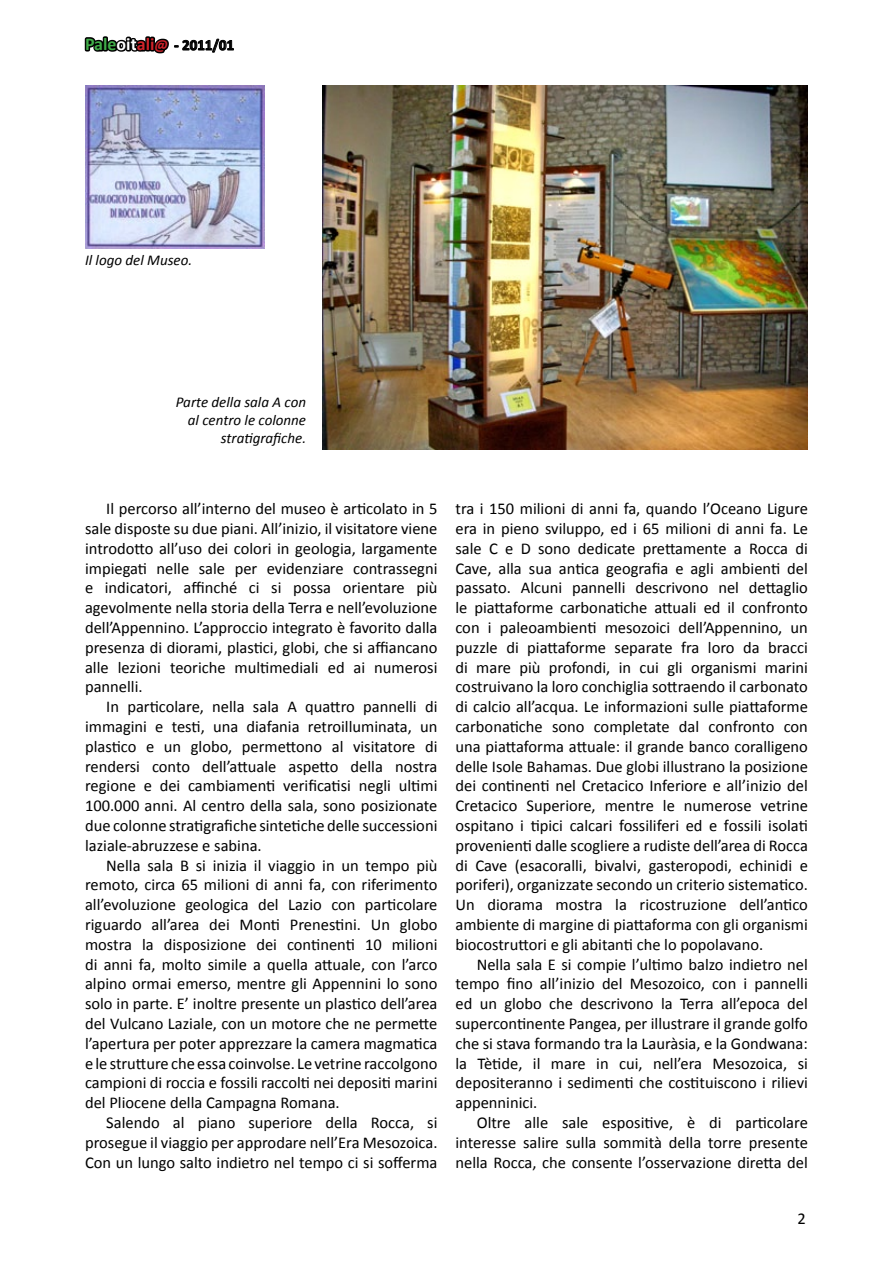
<style>
.page{position:relative;width:893px;height:1263px;background:#fff}
.page>*{position:absolute;margin:0;border:0;box-sizing:border-box;transform-origin:0 0}
.t1{font:16.5px/19.8px "Calibri";color:#000;text-align:justify}
.t2{font:italic 15px/18px "Calibri";color:#000;text-align:right}
.t3{font:700 15px "Calibri";color:#000}
.s1{font-size:18px;color:#41ad49}
.s2{font-size:18px;color:#fff}
.s3{font-size:18px;color:#d2232a}
.s4{font-style:italic;color:#d2232a}
</style>
<div class="page">
<svg style="left:84px;top:36px;width:150px;height:18px"></svg>
<img style="left:85px;top:85px;width:179px;height:163px">
<img style="left:322px;top:85px;width:486px;height:365px">
<p class="t3" style="left:85px;top:35px;width:151px"><span class="s1">Pale</span><span class="s2">oit</span><span class="s3">ali</span><span class="s4">@</span> - 2011/01</p>
<p class="t2" style="left:85px;top:250px;width:109px">Il logo del Museo.</p>
<p class="t2" style="left:176px;top:392px;width:132px">Parte della sala A con al centro le colonne stratigrafiche.</p>
<p class="t1" style="left:85px;top:499px;width:354px;text-indent:21px">Il percorso all’interno del museo è articolato in 5 sale disposte su due piani. All’inizio, il visitatore viene introdotto all’uso dei colori in geologia, largamente impiegati nelle sale per evidenziare contrassegni e indicatori, affinché ci si possa orientare più agevolmente nella storia della Terra e nell’evoluzione dell’Appennino. L’approccio integrato è favorito dalla presenza di diorami, plastici, globi, che si affiancano alle lezioni teoriche multimediali ed ai numerosi pannelli.</p>
<p class="t1" style="left:85px;top:697px;width:354px;text-indent:21px">In particolare, nella sala A quattro pannelli di immagini e testi, una diafania retroilluminata, un plastico e un globo, permettono al visitatore di rendersi conto dell’attuale aspetto della nostra regione e dei cambiamenti verificatisi negli ultimi 100.000 anni. Al centro della sala, sono posizionate due colonne stratigrafiche sintetiche delle successioni laziale-abruzzese e sabina.</p>
<p class="t1" style="left:85px;top:855px;width:354px;text-indent:21px">Nella sala B si inizia il viaggio in un tempo più remoto, circa 65 milioni di anni fa, con riferimento all’evoluzione geologica del Lazio con particolare riguardo all’area dei Monti Prenestini. Un globo mostra la disposizione dei continenti 10 milioni di anni fa, molto simile a quella attuale, con l’arco alpino ormai emerso, mentre gli Appennini lo sono solo in parte. E’ inoltre presente un plastico dell’area del Vulcano Laziale, con un motore che ne permette l’apertura per poter apprezzare la camera magmatica e le strutture che essa coinvolse. Le vetrine raccolgono campioni di roccia e fossili raccolti nei depositi marini del Pliocene della Campagna Romana.</p>
<p class="t1" style="left:85px;top:1113px;width:354px;text-indent:21px">Salendo al piano superiore della Rocca, si prosegue il viaggio per approdare nell’Era Mesozoica.<br>Con un lungo salto indietro nel tempo ci si sofferma</p>
<p class="t1" style="left:455px;top:499px;width:354px">tra i 150 milioni di anni fa, quando l’Oceano Ligure era in pieno sviluppo, ed i 65 milioni di anni fa. Le sale C e D sono dedicate prettamente a Rocca di Cave, alla sua antica geografia e agli ambienti del passato. Alcuni pannelli descrivono nel dettaglio le piattaforme carbonatiche attuali ed il confronto con i paleoambienti mesozoici dell’Appennino, un puzzle di piattaforme separate fra loro da bracci di mare più profondi, in cui gli organismi marini costruivano la loro conchiglia sottraendo il carbonato di calcio all’acqua. Le informazioni sulle piattaforme carbonatiche sono completate dal confronto con una piattaforma attuale: il grande banco coralligeno delle Isole Bahamas. Due globi illustrano la posizione dei continenti nel Cretacico Inferiore e all’inizio del Cretacico Superiore, mentre le numerose vetrine ospitano i tipici calcari fossiliferi ed e fossili isolati provenienti dalle scogliere a rudiste dell’area di Rocca di Cave (esacoralli, bivalvi, gasteropodi, echinidi e poriferi), organizzate secondo un criterio sistematico.<br>Un diorama mostra la ricostruzione dell’antico ambiente di margine di piattaforma con gli organismi biocostruttori e gli abitanti che lo popolavano.</p>
<p class="t1" style="left:455px;top:954px;width:354px;text-indent:21px">Nella sala E si compie l’ultimo balzo indietro nel tempo fino all’inizio del Mesozoico, con i pannelli ed un globo che descrivono la Terra all’epoca del supercontinente Pangea, per illustrare il grande golfo che si stava formando tra la Lauràsia, e la Gondwana: la Tètide, il mare in cui, nell’era Mesozoica, si depositeranno i sedimenti che costituiscono i rilievi appenninici.</p>
<p class="t1" style="left:455px;top:1113px;width:354px;text-indent:21px">Oltre alle sale espositive, è di particolare interesse salire sulla sommità della torre presente nella Rocca, che consente l’osservazione diretta del</p>
<p class="t1" style="left:797px;top:1209px;width:10px">2</p>
</div>
